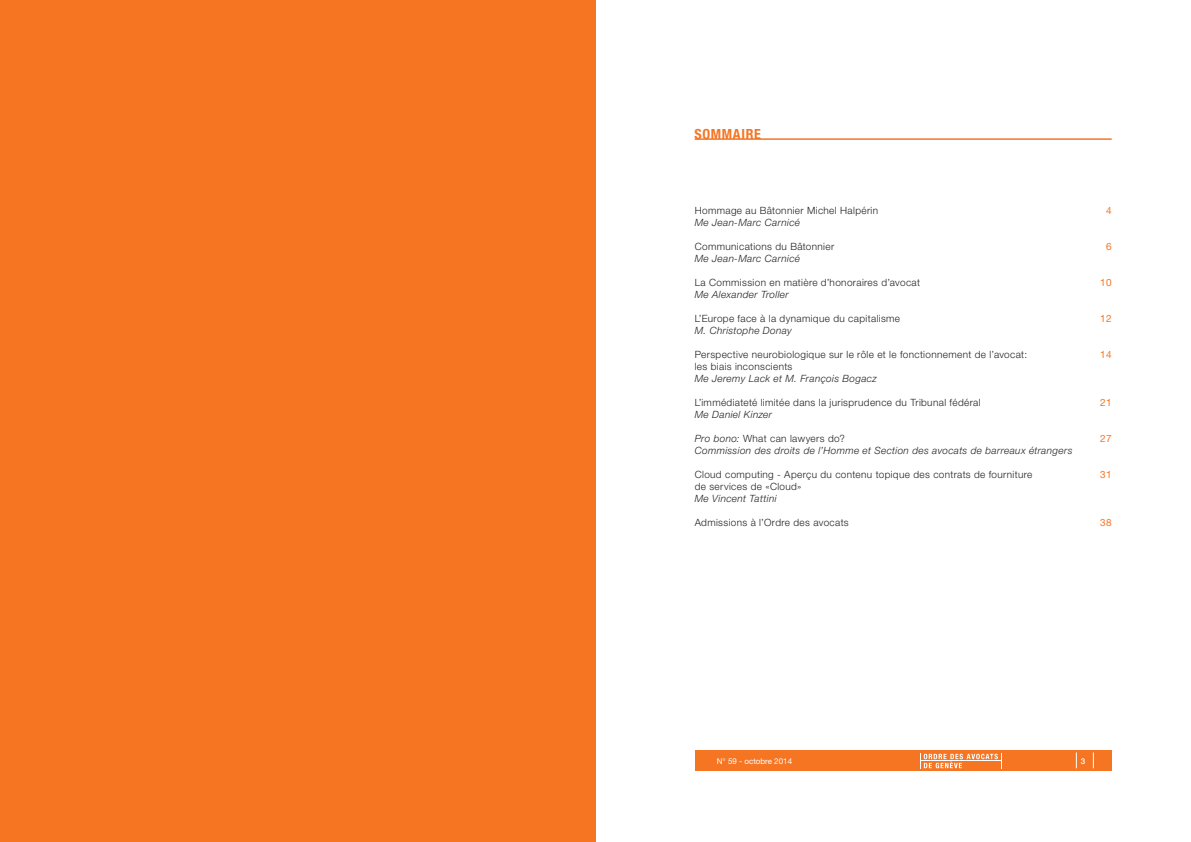
<style>
.page{position:relative;width:1191px;height:842px;background:#fff}
.page>*{position:absolute;margin:0;border:0;box-sizing:border-box;transform-origin:0 0}
.t1{font:700 condensed 14px "Helvetica Neue LT Std";letter-spacing:.05em;color:#f57523}
.t2{font:300 10px/12px "Helvetica Neue LT Std";letter-spacing:.035em;color:#231f20}
.t3{font:italic 300 10px/12px "Helvetica Neue LT Std";letter-spacing:.035em;color:#231f20}
.t4{font:10px "Helvetica Neue LT Std";letter-spacing:.025em;color:#f57523}
.t5{font:8px "Helvetica Neue LT Std";color:#fff}
.t6{font:500 8px "Helvetica Neue LT Std";color:#fff}
.s1{font-style:normal}
</style>
<div class="page">
<hr style="left:694px;top:138px;width:417px;height:2px;background:#f57523">
<div style="left:694px;top:750px;width:417px;height:21px;background:#f57523"></div>
<svg style="left:1075px;top:752px;width:1px;height:16px"></svg>
<svg style="left:1092px;top:752px;width:1px;height:16px"></svg>
<svg style="left:920px;top:753px;width:81px;height:16px"></svg>
<div style="left:0;top:0;width:595px;height:842px;background:#f57523"></div>
<h1 class="t1" style="left:694px;top:125px;width:68px">SOMMAIRE</h1>
<p class="t2" style="left:694px;top:204px;width:185px">Hommage au Bâtonnier Michel Halpérin</p>
<p class="t3" style="left:694px;top:216px;width:107px">Me Jean-Marc Carnicé</p>
<p class="t2" style="left:694px;top:240px;width:141px">Communications du Bâtonnier</p>
<p class="t3" style="left:694px;top:252px;width:107px">Me Jean-Marc Carnicé</p>
<p class="t2" style="left:694px;top:276px;width:227px">La Commission en matière d’honoraires d’avocat</p>
<p class="t3" style="left:694px;top:288px;width:95px">Me Alexander Troller</p>
<p class="t2" style="left:694px;top:312px;width:207px">L’Europe face à la dynamique du capitalisme</p>
<p class="t3" style="left:694px;top:324px;width:99px">M. Christophe Donay</p>
<p class="t2" style="left:694px;top:348px;width:334px">Perspective neurobiologique sur le rôle et le fonctionnement de l’avocat: les biais inconscients</p>
<p class="t3" style="left:694px;top:372px;width:183px">Me Jeremy Lack et M. François Bogacz</p>
<p class="t2" style="left:694px;top:396px;width:287px">L’immédiateté limitée dans la jurisprudence du Tribunal fédéral</p>
<p class="t3" style="left:694px;top:408px;width:79px">Me Daniel Kinzer</p>
<p class="t3" style="left:694px;top:432px;width:379px">Pro bono: <span class="s1">What can lawyers do?<br></span>Commission des droits de l’Homme et Section des avocats de barreaux étrangers</p>
<p class="t2" style="left:694px;top:468px;width:339px">Cloud computing - Aperçu du contenu topique des contrats de fourniture de services de «Cloud»</p>
<p class="t3" style="left:694px;top:492px;width:83px">Me Vincent Tattini</p>
<p class="t2" style="left:694px;top:516px;width:155px">Admissions à l’Ordre des avocats</p>
<p class="t4" style="left:1106px;top:204px;width:7px">4</p>
<p class="t4" style="left:1106px;top:240px;width:7px">6</p>
<p class="t4" style="left:1100px;top:276px;width:13px">10</p>
<p class="t4" style="left:1100px;top:312px;width:13px">12</p>
<p class="t4" style="left:1100px;top:348px;width:13px">14</p>
<p class="t4" style="left:1100px;top:396px;width:13px">21</p>
<p class="t4" style="left:1100px;top:432px;width:13px">27</p>
<p class="t4" style="left:1100px;top:468px;width:13px">31</p>
<p class="t4" style="left:1100px;top:516px;width:13px">38</p>
<p class="t5" style="left:717px;top:756px;width:77px">N° 59 - octobre 2014</p>
<p class="t6" style="left:1081px;top:756px;width:6px">3</p>
</div>
